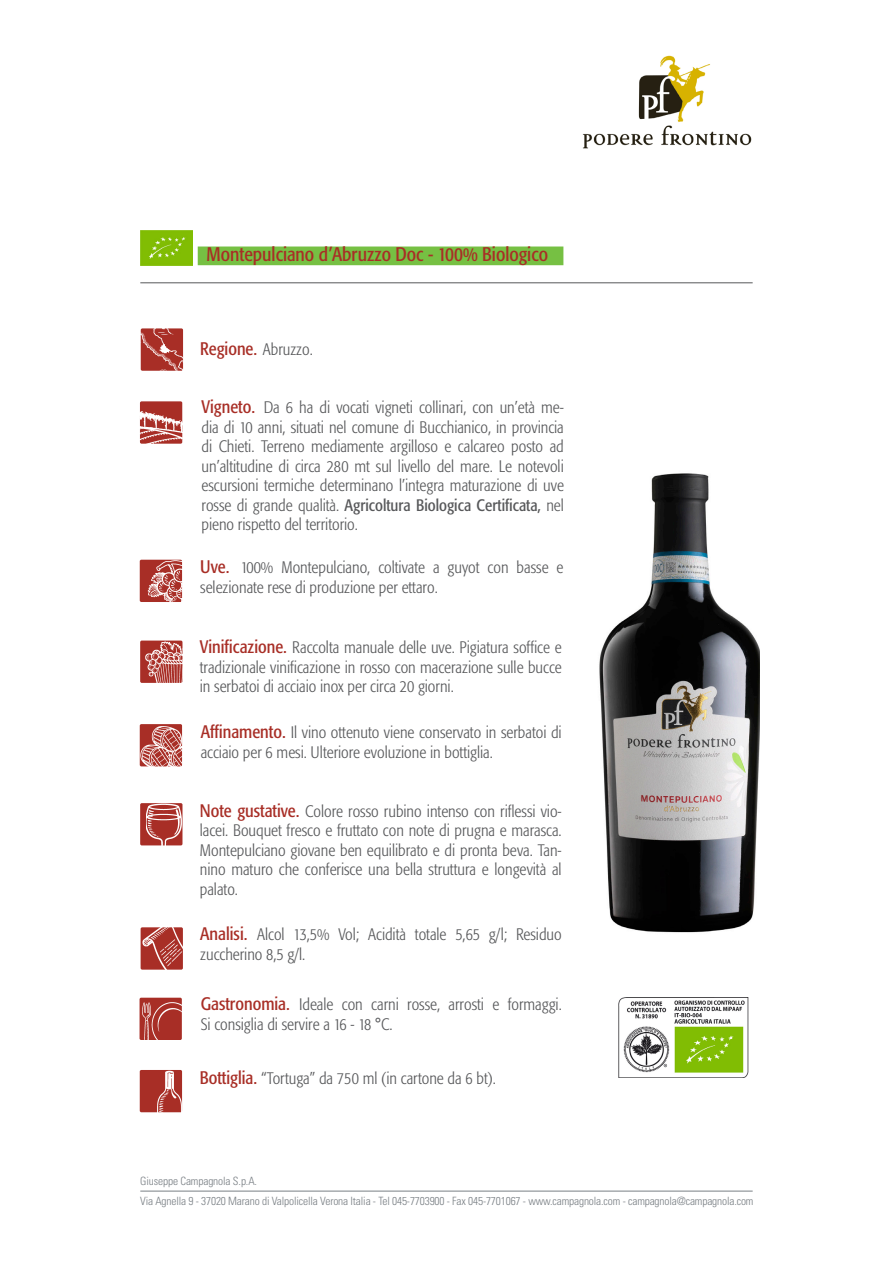
<style>
.page{position:relative;width:893px;height:1263px;background:#fff}
.page>*{position:absolute;margin:0;border:0;box-sizing:border-box;transform-origin:0 0}
.t1{font:condensed 19.5px "Formata";color:#a82e26}
.t2{font:condensed 18px "Formata";color:#a82e26}
.t3{font:300 condensed 16.5px/19.5px "Formata";color:#57585a;text-align:justify}
.t4{font:300 condensed 11.4px "Univers";letter-spacing:-.01em;color:#797f84}
.s1{font-weight:300;font-size:16.5px;color:#57585a}
.s2{font-weight:400;font-size:18px;color:#a82e26}
.s3{font-weight:400}
</style>
<div class="page">
<hr style="left:140px;top:1191px;width:613px;height:1px;background:#797f84">
<hr style="left:140px;top:283px;width:613px;height:1px;background:#57585a">
<div style="left:140px;top:401px;width:42px;height:43px;background:#a82e26;border-radius:2px"></div>
<img style="left:140px;top:408px;width:43px;height:36px">
<div style="left:140px;top:803px;width:42px;height:42px;background:#a82e26;border-radius:2px"></div>
<img style="left:146px;top:803px;width:37px;height:43px">
<div style="left:141px;top:927px;width:42px;height:43px;background:#a82e26;border-radius:2px"></div>
<img style="left:142px;top:927px;width:41px;height:43px">
<div style="left:140px;top:998px;width:42px;height:42px;background:#a82e26;border-radius:2px"></div>
<img style="left:143px;top:1000px;width:39px;height:40px">
<div style="left:140px;top:724px;width:42px;height:42px;background:#a82e26;border-radius:2px"></div>
<img style="left:141px;top:726px;width:42px;height:41px">
<div style="left:140px;top:1070px;width:42px;height:42px;background:#a82e26;border-radius:2px"></div>
<img style="left:154px;top:1070px;width:29px;height:43px">
<div style="left:140px;top:560px;width:42px;height:42px;background:#a82e26;border-radius:2px"></div>
<img style="left:147px;top:559px;width:36px;height:43px">
<div style="left:140px;top:640px;width:42px;height:43px;background:#a82e26;border-radius:2px"></div>
<img style="left:146px;top:642px;width:37px;height:41px">
<img style="left:140px;top:328px;width:44px;height:43px">
<svg style="left:159px;top:344px;width:11px;height:11px"></svg>
<img style="left:582px;top:55px;width:170px;height:94px">
<img style="left:599px;top:473px;width:161px;height:460px">
<div style="left:198px;top:246px;width:365px;height:19px;background:#76c043;border:2px solid #76c043"></div>
<img style="left:140px;top:230px;width:52px;height:35px">
<img style="left:619px;top:997px;width:130px;height:80px">
<p class="t1" style="left:207px;top:243px;width:343px">Montepulciano d’Abruzzo Doc - 100% Biologico</p>
<p class="t2" style="left:200px;top:338px;width:114px">Regione. <span class="s1">Abruzzo.</span></p>
<p class="t3" style="left:202px;top:398px;width:364px"><span class="s2">Vigneto.</span> Da 6 ha di vocati vigneti collinari, con un’età me&shy;dia di 10 anni, situati nel comune di Bucchianico, in provincia di Chieti. Terreno mediamente argilloso e calcareo posto ad</p>
<p class="t3" style="left:202px;top:456px;width:364px">un’altitudine di circa 280 mt sul livello del mare. Le notevoli</p>
<p class="t3" style="left:202px;top:476px;width:364px">escursioni termiche determinano l’integra maturazione di uve rosse di grande qualità. <span class="s3">Agricoltura Biologica Certificata,</span> nel pieno rispetto del territorio.</p>
<p class="t3" style="left:200px;top:558px;width:365px"><span class="s2">Uve.</span> 100% Montepulciano, coltivate a guyot con basse e</p>
<p class="t3" style="left:200px;top:577px;width:239px">selezionate rese di produzione per ettaro.</p>
<p class="t3" style="left:200px;top:638px;width:363px"><span class="s2">Vinificazione.</span> Raccolta manuale delle uve. Pigiatura soffice e tradizionale vinificazione in rosso con macerazione sulle bucce in serbatoi di acciaio inox per circa 20 giorni.</p>
<p class="t3" style="left:201px;top:723px;width:362px"><span class="s2">Affinamento.</span> Il vino ottenuto viene conservato in serbatoi di acciaio per 6 mesi. Ulteriore evoluzione in bottiglia.</p>
<p class="t3" style="left:200px;top:801px;width:363px"><span class="s2">Note gustative.</span> Colore rosso rubino intenso con riflessi vio&shy;lacei. Bouquet fresco e fruttato con note di prugna e marasca.<br>Montepulciano giovane ben equilibrato e di pronta beva. Tan&shy;nino maturo che conferisce una bella struttura e longevità al palato.</p>
<p class="t3" style="left:200px;top:925px;width:363px"><span class="s2">Analisi.</span> Alcol 13,5% Vol; Acidità totale 5,65 g/l; Residuo</p>
<p class="t3" style="left:200px;top:944px;width:107px">zuccherino 8,5 g/l.</p>
<p class="t3" style="left:201px;top:995px;width:363px"><span class="s2">Gastronomia.</span> Ideale con carni rosse, arrosti e formaggi.</p>
<p class="t3" style="left:201px;top:1014px;width:193px">Si consiglia di servire a 16 - 18 °C.</p>
<p class="t3" style="left:200px;top:1069px;width:298px"><span class="s2">Bottiglia.</span> “Tortuga” da 750 ml (in cartone da 6 bt).</p>
<p class="t4" style="left:140px;top:1174px;width:118px">Giuseppe Campagnola S.p.A.</p>
<p class="t4" style="left:140px;top:1194px;width:615px">Via Agnella 9 - 37020 Marano di Valpolicella Verona Italia - Tel 045-7703900 - Fax 045-7701067 - www.campagnola.com - campagnola@campagnola.com</p>
</div>
